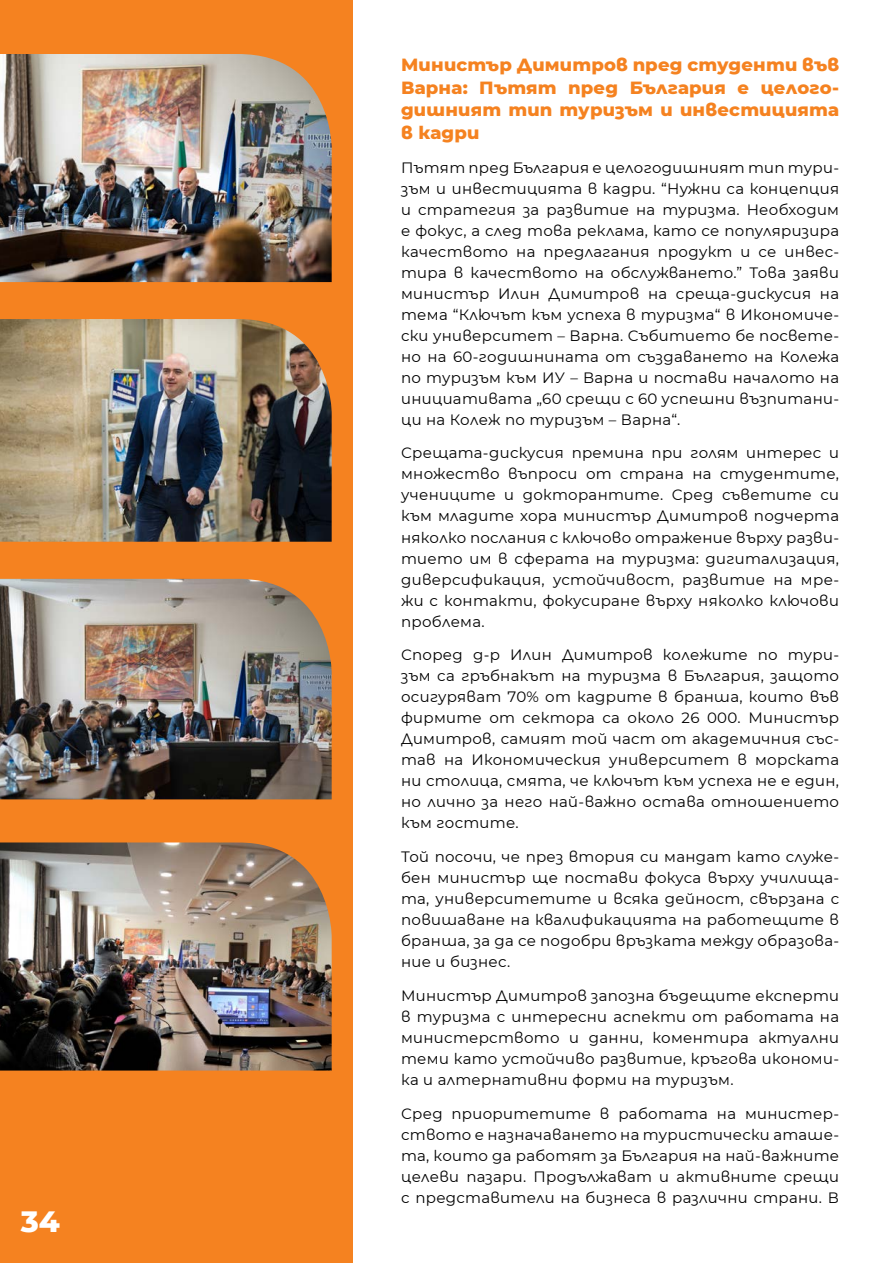
<style>
.page{position:relative;width:893px;height:1263px;background:#fff}
.page>*{position:absolute;margin:0;border:0;box-sizing:border-box;transform-origin:0 0}
.t1{font:800 30px "Montserrat";color:#fff}
.t2{font:800 18px/22.5px "Montserrat";letter-spacing:.01em;color:#f58220;text-align:justify}
.t3{font:15px/21px "Montserrat";letter-spacing:.02em;color:#000;text-align:justify}
</style>
<div class="page">
<div style="left:0;top:0;width:353px;height:1263px;background:#f58220"></div>
<img style="left:0;top:54px;width:332px;height:228px">
<img style="left:0;top:319px;width:332px;height:223px">
<img style="left:0;top:842px;width:332px;height:228px">
<img style="left:0;top:579px;width:332px;height:220px">
<h1 class="t1" style="left:21px;top:1199px;width:41px">34</h1>
<p class="t2" style="left:401px;top:53px;width:439px">Министър Димитров пред студенти във Варна: Пътят пред България е целого&shy;дишният тип туризъм и инвестицията в кадри</p>
<p class="t3" style="left:401px;top:156px;width:439px">Пътят пред България е целогодишният тип тури&shy;зъм и инвестицията в кадри. “Нужни са концепция и стратегия за развитие на туризма. Необходим е фокус, а след това реклама, като се популяризира качеството на предлагания продукт и се инвес&shy;тира в качеството на обслужването.” Това заяви министър Илин Димитров на среща-дискусия на тема “Ключът към успеха в туризма“ в Икономиче&shy;ски университет – Варна. Събитието бе посвете&shy;но на 60-годишнината от създаването на Колежа по туризъм към ИУ – Варна и постави началото на инициативата „60 срещи с 60 успешни възпитани&shy;ци на Колеж по туризъм – Варна“.</p>
<p class="t3" style="left:401px;top:442px;width:439px">Срещата-дискусия премина при голям интерес и множество въпроси от страна на студентите, учениците и докторантите. Сред съветите си към младите хора министър Димитров подчерта няколко послания с ключово отражение върху разви&shy;тието им в сферата на туризма: дигитализация, диверсификация, устойчивост, развитие на мре&shy;жи с контакти, фокусиране върху няколко ключови проблема.</p>
<p class="t3" style="left:401px;top:644px;width:439px">Според д-р Илин Димитров колежите по тури&shy;зъм са гръбнакът на туризма в България, защото осигуряват 70% от кадрите в бранша, които във фирмите от сектора са около 26 000. Министър Димитров, самият той част от академичния със&shy;тав на Икономическия университет в морската ни столица, смята, че ключът към успеха не е един, но лично за него най-важно остава отношението към гостите.</p>
<p class="t3" style="left:401px;top:846px;width:439px">Той посочи, че през втория си мандат като служе&shy;бен министър ще постави фокуса върху училища&shy;та, университетите и всяка дейност, свързана с повишаване на квалификацията на работещите в бранша, за да се подобри връзката между образова&shy;ние и бизнес.</p>
<p class="t3" style="left:401px;top:984px;width:439px">Министър Димитров запозна бъдещите експерти в туризма с интересни аспекти от работата на министерството и данни, коментира актуални теми като устойчиво развитие, кръгова икономи&shy;ка и алтернативни форми на туризъм.</p>
<p class="t3" style="left:401px;top:1102px;width:439px">Сред приоритетите в работата на министер&shy;ството е назначаването на туристически аташе&shy;та, които да работят за България на най-важните целеви пазари. П родължават и активните срещи с представители на бизнеса в различни страни. В</p>
</div>
